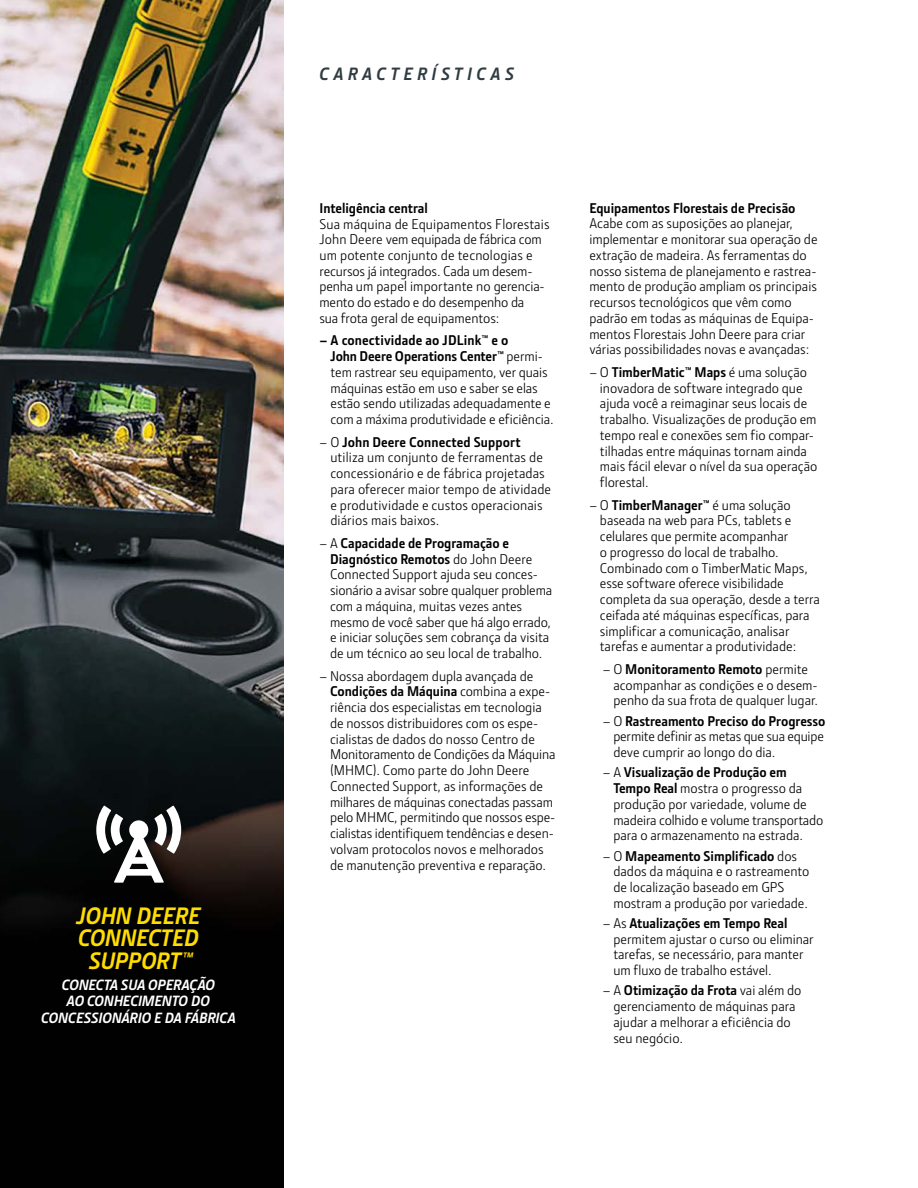
<style>
.page{position:relative;width:918px;height:1188px;background:#fff}
.page>*{position:absolute;margin:0;border:0;box-sizing:border-box;transform-origin:0 0}
.t1{font:italic 700 24px/22.5px "JD Sans Pro";letter-spacing:-.01em;color:#fd0;text-align:center}
.t2{font:italic 700 18px "JD Sans Pro";letter-spacing:.25em;color:#303c42}
.t3{font:italic 700 15px/16.5px "JD Sans Pro";letter-spacing:-.01em;color:#fff;text-align:center}
.t4{font:14.25px/15.8px "JD Sans Pro";color:#000}
.t5{font:700 14.25px "JD Sans Pro";color:#000}
.s1{font-weight:700}
</style>
<div class="page">
<img style="left:0;top:0;width:283px;height:1188px">
<svg style="left:96px;top:806px;width:85px;height:77px"></svg>
<h1 class="t1" style="left:77px;top:904px;width:125px">JOHN DEERE<br>CONNECTED<br>SUPPORT™</h1>
<p class="t3" style="left:41px;top:976px;width:196px">CONECTA SUA OPERAÇÃO<br>AO CONHECIMENTO DO<br>CONCESSIONÁRIO E DA FÁBRICA</p>
<p class="t2" style="left:320px;top:62px;width:196px">CARACTERÍSTICAS</p>
<p class="t5" style="left:320px;top:199px;width:110px">Inteligência central</p>
<p class="t4" style="left:320px;top:215px;width:232px">Sua máquina de Equipamentos Florestais John Deere vem equipada de fábrica com um potente conjunto de tecnologias e recursos já integrados. Cada um desem&shy;penha um papel importante no gerencia&shy;mento do estado e do desempenho da<br>sua frota geral de equipamentos:</p>
<p class="t4" style="left:331px;top:332px;width:225px;text-indent:-11px"><span class="s1">– A conectividade ao JDLink™ e o<br>John Deere Operations Center™</span> permi&shy;tem rastrear seu equipamento, ver quais máquinas estão em uso e saber se elas estão sendo utilizadas adequadamente e com a máxima produtividade e eficiência.</p>
<p class="t4" style="left:330px;top:434px;width:222px;text-indent:-11px">– O <span class="s1">John Deere Connected Support </span>utiliza um conjunto de ferramentas de concessionário e de fábrica projetadas para oferecer maior tempo de atividade e produtividade e custos operacionais diários mais baixos.</p>
<p class="t4" style="left:330px;top:535px;width:224px;text-indent:-11px">– A <span class="s1">Capacidade de Programação e Diagnóstico Remotos</span> do John Deere Connected Support ajuda seu conces&shy;sionário a avisar sobre qualquer problema com a máquina, muitas vezes antes mesmo de você saber que há algo errado, e iniciar soluções sem cobrança da visita de um técnico ao seu local de trabalho.</p>
<p class="t4" style="left:330px;top:668px;width:227px;text-indent:-11px">– Nossa abordagem dupla avançada de <span class="s1">Condições da Máquina</span> combina a expe&shy;riência dos especialistas em tecnologia de nossos distribuidores com os espe&shy;cialistas de dados do nosso Centro de Monitoramento de Condições da Máquina (MHMC). Como parte do John Deere Connected Support, as informações de milhares de máquinas conectadas passam pelo MHMC, permitindo que nossos espe&shy;cialistas identifiquem tendências e desen&shy;volvam protocolos novos e melhorados de manutenção preventiva e reparação.</p>
<p class="t5" style="left:589px;top:198px;width:208px">Equipamentos Florestais de Precisão</p>
<p class="t4" style="left:589px;top:215px;width:230px">Acabe com as suposições ao planejar, implementar e monitorar sua operação de extração de madeira. As ferramentas do nosso sistema de planejamento e rastrea&shy;mento de produção ampliam os principais recursos tecnológicos que vêm como padrão em todas as máquinas de Equipa&shy;mentos Florestais John Deere para criar várias possibilidades novas e avançadas:</p>
<p class="t4" style="left:600px;top:364px;width:219px;text-indent:-11px">– O <span class="s1">TimberMatic™ Maps</span> é uma solução inovadora de software integrado que ajuda você a reimaginar seus locais de trabalho. Visualizações de produção em tempo real e conexões sem fio compar&shy;tilhadas entre máquinas tornam ainda mais fácil elevar o nível da sua operação florestal.</p>
<p class="t4" style="left:600px;top:496px;width:222px;text-indent:-11px">– O <span class="s1">TimberManager™</span> é uma solução baseada na web para PCs, tablets e celulares que permite acompanhar<br>o progresso do local de trabalho.<br>Combinado com o TimberMatic Maps, esse software oferece visibilidade completa da sua operação, desde a terra ceifada até máquinas específicas, para simplificar a comunicação, analisar tarefas e aumentar a produtividade:</p>
<p class="t4" style="left:613px;top:661px;width:206px;text-indent:-11px">– O <span class="s1">Monitoramento Remoto</span> permite acompanhar as condições e o desem&shy;penho da sua frota de qualquer lugar.</p>
<p class="t4" style="left:613px;top:712px;width:213px;text-align:justify;text-indent:-11px">– O <span class="s1">Rastreamento Preciso do Progresso </span>permite definir as metas que sua equipe deve cumprir ao longo do dia.</p>
<p class="t4" style="left:613px;top:764px;width:212px;text-indent:-11px">– A <span class="s1">Visualização de Produção em Tempo Real</span> mostra o progresso da produção por variedade, volume de madeira colhido e volume transportado para o armazenamento na estrada.</p>
<p class="t4" style="left:613px;top:847px;width:197px;text-indent:-11px">– O <span class="s1">Mapeamento Simplificado</span> dos dados da máquina e o rastreamento de localização baseado em GPS mostram a produção por variedade.</p>
<p class="t4" style="left:613px;top:915px;width:202px;text-indent:-11px">– As <span class="s1">Atualizações em Tempo Real </span>permitem ajustar o curso ou eliminar tarefas, se necessário, para manter um fluxo de trabalho estável.</p>
<p class="t4" style="left:613px;top:982px;width:190px;text-indent:-11px">– A <span class="s1">Otimização da Frota</span> vai além do gerenciamento de máquinas para ajudar a melhorar a eficiência do seu negócio.</p>
</div>
